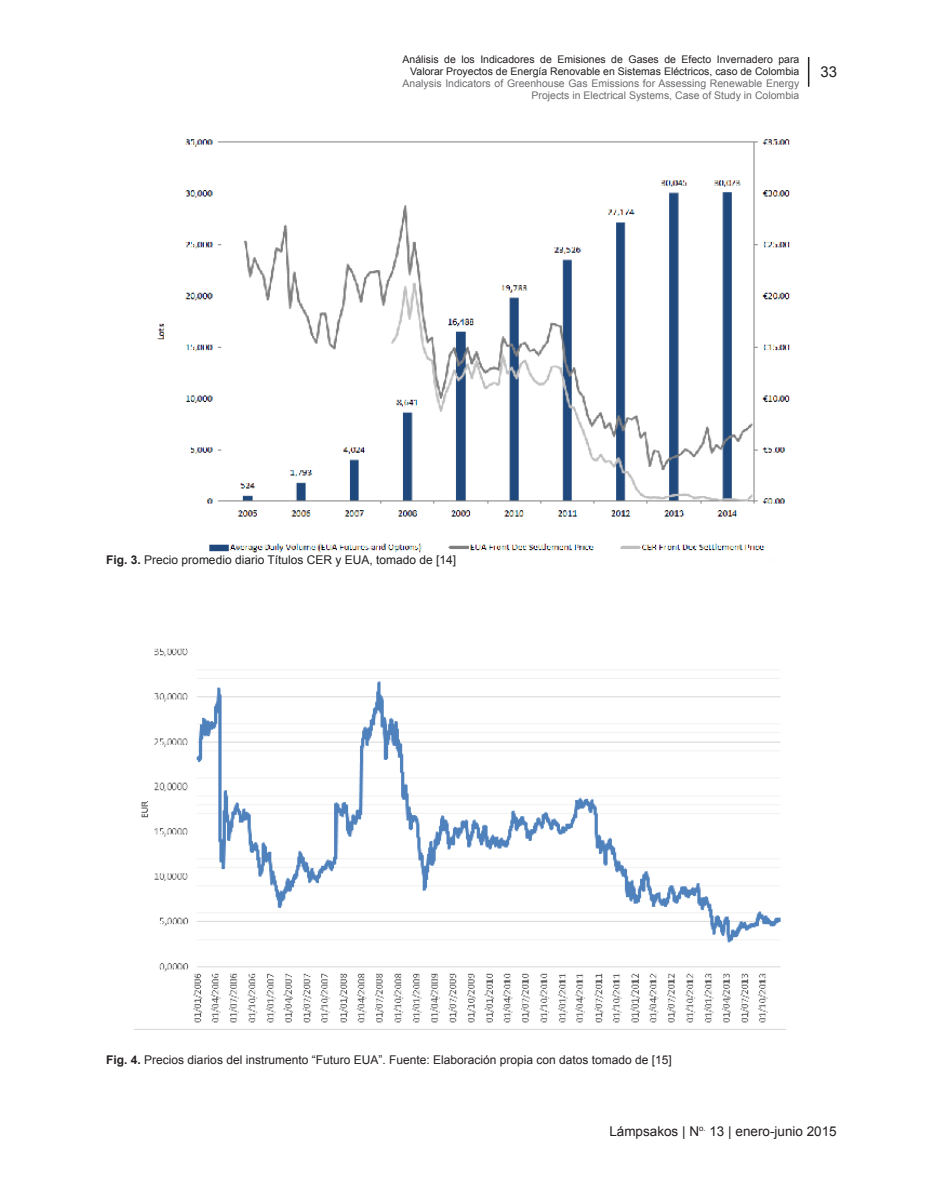
<style>
.page{position:relative;width:944px;height:1191px;background:#fff}
.page>*{position:absolute;margin:0;border:0;box-sizing:border-box;transform-origin:0 0}
.t1{font:15px "Arial";color:#231f20}
.t2{font:13.5px "Arial";color:#231f20}
.t3{font:12px "Arial";color:#231f20}
.t4{font:10.5px/12px "Arial";color:#231f20;text-align:right}
.t5{font:10.5px/12px "Arial";color:#6c6d70;text-align:right}
.s1{font-weight:700}
</style>
<div class="page">
<hr style="left:808px;top:57px;width:1px;height:30px;background:#231f20">
<img style="left:157px;top:139px;width:633px;height:414px">
<img style="left:135px;top:648px;width:651px;height:382px">
<p class="t4" style="left:403px;top:53px;width:398px">Análisis de los Indicadores de Emisiones de Gases de Efecto Invernadero para<br>Valorar Proyectos de Energía Renovable en Sistemas Eléctricos, caso de Colombia</p>
<p class="t5" style="left:403px;top:77px;width:398px">Analysis Indicators of Greenhouse Gas Emissions for Assessing Renewable Energy<br>Projects in Electrical Systems, Case of Study in Colombia</p>
<p class="t1" style="left:820px;top:62px;width:18px">33</p>
<p class="t3" style="left:106px;top:551px;width:351px"><span class="s1">Fig. 3.</span> Precio promedio diario Títulos CER y EUA, tomado de [14]</p>
<p class="t3" style="left:106px;top:1051px;width:567px"><span class="s1">Fig. 4.</span> Precios diarios del instrumento “Futuro EUA”. Fuente: Elaboración propia con datos tomado de [15]</p>
<p class="t2" style="left:609px;top:1122px;width:229px">Lámpsakos | N<sup>o.</sup> 13 | enero-junio 2015</p>
</div>
